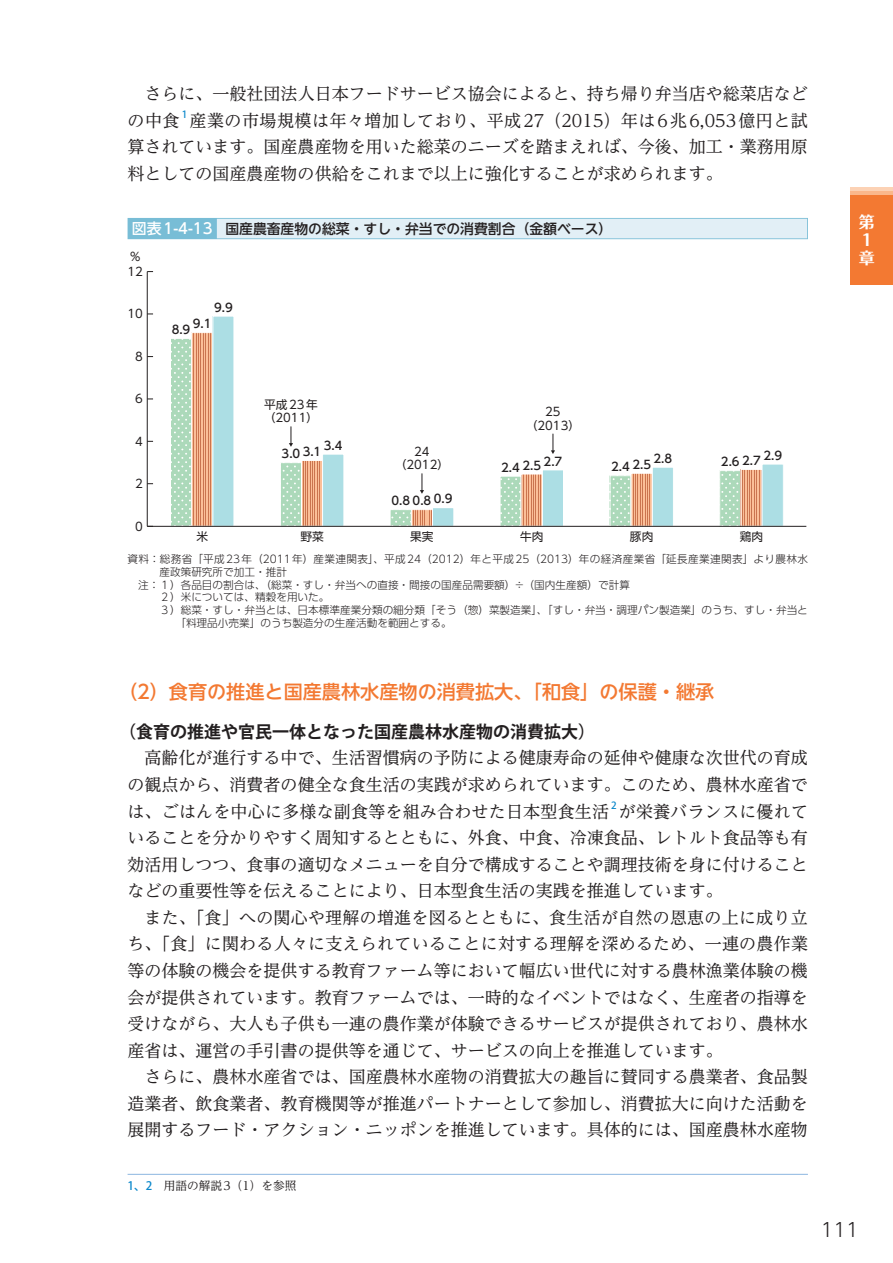
<style>
.page{position:relative;width:893px;height:1263px;background:#fff}
.page>*{position:absolute;margin:0;border:0;box-sizing:border-box;transform-origin:0 0}
.t1{font:500 19.2px "UD Shin Go NT Pr 6 N";color:#f37932}
.t2{font:300 19.2px "UD Shin Go NT Pr 6 N";color:#231f20}
.t3{font:16.95px/26.5px "UD Reimin Pr 6 N";color:#231f20;text-align:justify}
.t4{font:700 16.95px "Koz Go Pr 6 N";color:#231f20}
.t5{font:700 15.9px/18px "Folk Pro";color:#fff}
.t6{font:500 13.8px "UD Shin Go NT Pr 6 N";color:#231f20}
.t7{font:500 11.7px "UD Shin Go Pr 6 N";color:#231f20}
.t8{font:11.7px/13.8px "UD Shin Go Pr 6 N";color:#231f20;text-align:center}
.t9{font:11.7px "UD Reimin Pr 6 N";color:#231f20}
.t10{font:300 10.65px "UD Shin Go Pr 6 N";color:#231f20}
.t11{font:300 10.65px "UD Shin Go Pr 6 N";letter-spacing:.035em;color:#231f20}
.t12{font:500 9.9px "Koz Go Pr 6 N";color:#0c88cb}
.s1{font-size:14.85px;color:#fff}
.s2{font-family:"Koz Go Pr 6 N";font-weight:500;color:#0c88cb}
</style>
<div class="page">
<div style="left:128px;top:218px;width:680px;height:21px;background:#78bdd6"></div>
<div style="left:217px;top:219px;width:590px;height:19px;background:#e2eff6"></div>
<svg style="left:721px;top:472px;width:18px;height:52px"></svg>
<div style="left:719px;top:470px;width:22px;height:56px;border:1px solid #fff"></div>
<svg style="left:612px;top:477px;width:17px;height:47px"></svg>
<div style="left:610px;top:475px;width:21px;height:51px;border:1px solid #fff"></div>
<svg style="left:502px;top:478px;width:17px;height:46px"></svg>
<div style="left:500px;top:476px;width:21px;height:50px;border:1px solid #fff"></div>
<svg style="left:392px;top:511px;width:18px;height:13px"></svg>
<div style="left:390px;top:509px;width:22px;height:17px;border:1px solid #fff"></div>
<svg style="left:282px;top:464px;width:18px;height:60px"></svg>
<div style="left:280px;top:462px;width:22px;height:64px;border:1px solid #fff"></div>
<svg style="left:172px;top:340px;width:18px;height:184px;background:#b2dcbf"></svg>
<div style="left:170px;top:338px;width:22px;height:188px;border:1px solid #fff"></div>
<svg style="left:743px;top:471px;width:17px;height:53px"></svg>
<div style="left:741px;top:469px;width:21px;height:57px;border:1px solid #fff"></div>
<svg style="left:633px;top:475px;width:18px;height:49px"></svg>
<div style="left:631px;top:473px;width:22px;height:53px;border:1px solid #fff"></div>
<svg style="left:523px;top:476px;width:18px;height:48px"></svg>
<svg style="left:413px;top:511px;width:18px;height:13px"></svg>
<div style="left:411px;top:509px;width:22px;height:17px;border:1px solid #fff"></div>
<svg style="left:303px;top:462px;width:18px;height:62px"></svg>
<div style="left:301px;top:460px;width:22px;height:66px;border:1px solid #fff"></div>
<svg style="left:193px;top:334px;width:18px;height:190px;background:#e59d77"></svg>
<div style="left:191px;top:332px;width:22px;height:194px;border:1px solid #fff"></div>
<div style="left:213px;top:316px;width:21px;height:210px;background:#acdee4"></div>
<div style="left:213px;top:316px;width:21px;height:211px;border:1px solid #fff"></div>
<div style="left:323px;top:454px;width:21px;height:72px;background:#acdee4"></div>
<div style="left:322px;top:454px;width:22px;height:73px;border:1px solid #fff"></div>
<div style="left:432px;top:508px;width:22px;height:18px;background:#acdee4"></div>
<div style="left:432px;top:507px;width:22px;height:20px;border:1px solid #fff"></div>
<div style="left:542px;top:470px;width:21px;height:56px;background:#acdee4"></div>
<div style="left:542px;top:470px;width:22px;height:57px;border:1px solid #fff"></div>
<div style="left:652px;top:467px;width:21px;height:59px;background:#acdee4"></div>
<div style="left:652px;top:467px;width:22px;height:60px;border:1px solid #fff"></div>
<div style="left:762px;top:464px;width:21px;height:62px;background:#acdee4"></div>
<div style="left:762px;top:464px;width:22px;height:63px;border:1px solid #fff"></div>
<hr style="left:147px;top:272px;width:1px;height:254px;background:#231f20">
<hr style="left:147px;top:526px;width:659px;height:1px;background:#231f20">
<svg style="left:289px;top:427px;width:4px;height:20px"></svg>
<svg style="left:420px;top:474px;width:4px;height:20px"></svg>
<svg style="left:551px;top:434px;width:4px;height:20px"></svg>
<hr style="left:128px;top:1174px;width:680px;height:1px;background:#8db7e1">
<div style="left:850px;top:187px;width:43px;height:98px;background:#fcd2b5"></div>
<svg style="left:850px;top:191px;width:43px;height:5px"></svg>
<div style="left:850px;top:196px;width:43px;height:89px;background:#f37932"></div>
<p class="t3" style="left:128px;top:80px;width:682px;text-indent:17px">さらに、一般社団法人日本フードサービス協会によると、持ち帰り弁当店や総菜店などの中食</p>
<p class="t12" style="left:182px;top:109px;width:7px">1</p>
<p class="t3" style="left:128px;top:106px;width:682px;text-indent:62px">産業の市場規模は年々増加しており、平成27（2015）年は6兆6,053億円と試算されています。国産農産物を用いた総菜のニーズを踏まえれば、今後、加工・業務用原料としての国産農産物の供給をこれまで以上に強化することが求められます。</p>
<p class="t6" style="left:132px;top:217px;width:482px"><span class="s1">図表1-4-13</span> 国産農畜産物の総菜・すし・弁当での消費割合（金額ベース）</p>
<p class="t8" style="left:129px;top:249px;width:13px">％</p>
<p class="t8" style="left:128px;top:264px;width:17px">12</p>
<p class="t8" style="left:128px;top:307px;width:17px">10</p>
<p class="t8" style="left:135px;top:349px;width:9px">8</p>
<p class="t8" style="left:135px;top:391px;width:9px">6</p>
<p class="t8" style="left:135px;top:434px;width:9px">4</p>
<p class="t8" style="left:135px;top:476px;width:9px">2</p>
<p class="t8" style="left:135px;top:519px;width:9px">0</p>
<p class="t7" style="left:214px;top:298px;width:20px">9.9</p>
<p class="t7" style="left:193px;top:314px;width:20px">9.1</p>
<p class="t7" style="left:172px;top:320px;width:20px">8.9</p>
<p class="t8" style="left:264px;top:397px;width:56px;text-align:left">平成23年（2011）</p>
<p class="t8" style="left:526px;top:404px;width:56px">25（2013）</p>
<p class="t7" style="left:324px;top:436px;width:20px">3.4</p>
<p class="t7" style="left:303px;top:442px;width:20px">3.1</p>
<p class="t7" style="left:282px;top:444px;width:20px">3.0</p>
<p class="t8" style="left:395px;top:444px;width:56px">24（2012）</p>
<p class="t7" style="left:544px;top:452px;width:20px">2.7</p>
<p class="t7" style="left:654px;top:449px;width:20px">2.8</p>
<p class="t7" style="left:763px;top:446px;width:20px">2.9</p>
<p class="t7" style="left:522px;top:456px;width:20px">2.5</p>
<p class="t7" style="left:632px;top:455px;width:20px">2.5</p>
<p class="t7" style="left:742px;top:451px;width:20px">2.7</p>
<p class="t7" style="left:721px;top:452px;width:20px">2.6</p>
<p class="t7" style="left:501px;top:458px;width:20px">2.4</p>
<p class="t7" style="left:611px;top:457px;width:20px">2.4</p>
<p class="t7" style="left:434px;top:489px;width:20px">0.9</p>
<p class="t7" style="left:391px;top:491px;width:41px">0.8 0.8</p>
<p class="t8" style="left:196px;top:529px;width:13px">米</p>
<p class="t8" style="left:300px;top:529px;width:25px">野菜</p>
<p class="t8" style="left:410px;top:529px;width:25px">果実</p>
<p class="t8" style="left:520px;top:529px;width:25px">牛肉</p>
<p class="t8" style="left:630px;top:529px;width:25px">豚肉</p>
<p class="t8" style="left:740px;top:529px;width:25px">鶏肉</p>
<p class="t11" style="left:128px;top:550px;width:682px">資料：総務省「平成23年（2011年）産業連関表」、平成24（2012）年と平成25（2013）年の経済産業省「延長産業連関表」より農林水</p>
<p class="t10" style="left:159px;top:563px;width:129px">産政策研究所で加工・推計</p>
<p class="t10" style="left:138px;top:576px;width:493px">注：１）各品目の割合は、（総菜・すし・弁当への直接・間接の国産品需要額）÷（国内生産額）で計算</p>
<p class="t10" style="left:159px;top:589px;width:172px">２）米については、精穀を用いた。</p>
<p class="t10" style="left:159px;top:601px;width:650px">３）総菜・すし・弁当とは、日本標準産業分類の細分類「そう（惣）菜製造業」、「すし・弁当・調理パン製造業」のうち、すし・弁当と</p>
<p class="t10" style="left:175px;top:614px;width:278px">「料理品小売業」のうち製造分の生産活動を範囲とする。</p>
<p class="t5" style="left:859px;top:211px;width:17px">第<br>1章</p>
<p class="t1" style="left:118px;top:676px;width:598px">（2）食育の推進と国産農林水産物の消費拡大、「和食」の保護・継承</p>
<p class="t4" style="left:119px;top:722px;width:478px">（食育の推進や官民一体となった国産農林水産物の消費拡大）</p>
<p class="t3" style="left:128px;top:744px;width:682px;text-indent:17px">高齢化が進行する中で、生活習慣病の予防による健康寿命の延伸や健康な次世代の育成の観点から、消費者の健全な食生活の実践が求められています。このため、農林水産省では、ごはんを中心に多様な副食等を組み合わせた日本型食生活</p>
<p class="t12" style="left:611px;top:800px;width:7px">2</p>
<p class="t3" style="left:128px;top:797px;width:682px;text-indent:491px">が栄養バランスに優れていることを分かりやすく周知するとともに、外食、中食、冷凍食品、レトルト食品等も有効活用しつつ、食事の適切なメニューを自分で構成することや調理技術を身に付けることなどの重要性等を伝えることにより、日本型食生活の実践を推進しています。</p>
<p class="t3" style="left:128px;top:904px;width:682px;text-indent:17px">また、「食」への関心や理解の増進を図るとともに、食生活が自然の恩恵の上に成り立ち、「食」に関わる人々に支えられていることに対する理解を深めるため、一連の農作業等の体験の機会を提供する教育ファーム等において幅広い世代に対する農林漁業体験の機会が提供されています。教育ファームでは、一時的なイベントではなく、生産者の指導を受けながら、大人も子供も一連の農作業が体験できるサービスが提供されており、農林水産省は、運営の手引書の提供等を通じて、サービスの向上を推進しています。</p>
<p class="t3" style="left:128px;top:1063px;width:682px;text-indent:17px">さらに、農林水産省では、国産農林水産物の消費拡大の趣旨に賛同する農業者、食品製造業者、飲食業者、教育機関等が推進パートナーとして参加し、消費拡大に向けた活動を展開するフード・アクション・ニッポンを推進しています。具体的には、国産農林水産物</p>
<p class="t9" style="left:128px;top:1176px;width:170px"><span class="s2">1、2</span> 用語の解説3（1）を参照</p>
<p class="t2" style="left:821px;top:1214px;width:39px">111</p>
</div>
